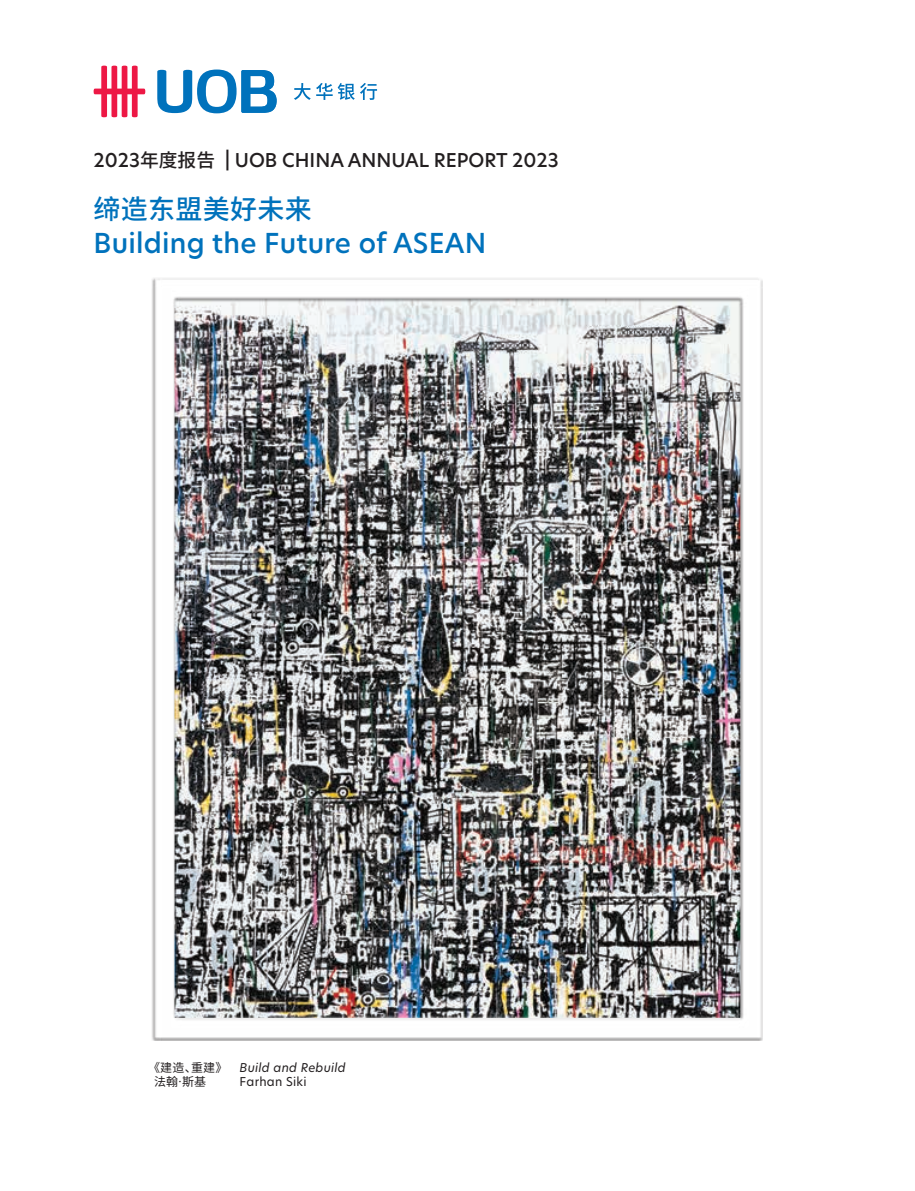
<style>
.page{position:relative;width:915px;height:1191px;background:#fff}
.page>*{position:absolute;margin:0;border:0;box-sizing:border-box;transform-origin:0 0}
.t1{font:500 27px "New Hero";letter-spacing:.01em;color:#0072bc}
.t2{font:500 27px "Noto Sans CJ Ksc";letter-spacing:.01em;color:#0072bc}
.t3{font:500 18.75px "New Hero";color:#231f20}
.t4{font:italic 12px "New Hero";letter-spacing:.02em;color:#231f20}
.t5{font:12px "New Hero";letter-spacing:.02em;color:#231f20}
.t6{font:12px "Noto Sans CJ Ksc";color:#231f20}
.s1{font-family:"Noto Sans CJ Ksc"}
.s2{font-family:"Noto Sans CJ Ksc";font-style:normal}
.s3{font-family:"New Hero"}
</style>
<div class="page">
<img style="left:152px;top:278px;width:610px;height:763px">
<svg style="left:94px;top:66px;width:51px;height:51px"></svg>
<svg style="left:294px;top:83px;width:16px;height:17px"></svg>
<svg style="left:316px;top:83px;width:38px;height:17px"></svg>
<svg style="left:360px;top:83px;width:17px;height:17px"></svg>
<svg style="left:157px;top:70px;width:119px;height:43px"></svg>
<p class="t3" style="left:94px;top:147px;width:466px">2023<span class="s1">年度报告</span> | UOB CHINA ANNUAL REPORT 2023</p>
<p class="t2" style="left:94px;top:194px;width:219px">缔造东盟美好未来</p>
<p class="t1" style="left:94px;top:225px;width:394px">Building the Future of ASEAN</p>
<p class="t4" style="left:148px;top:1059px;width:199px"><span class="s2">《建造、重建》</span> Build and Rebuild</p>
<p class="t6" style="left:154px;top:1075px;width:54px">法翰<span class="s3">·</span>斯基</p>
<p class="t5" style="left:239px;top:1073px;width:68px">Farhan Siki</p>
</div>
